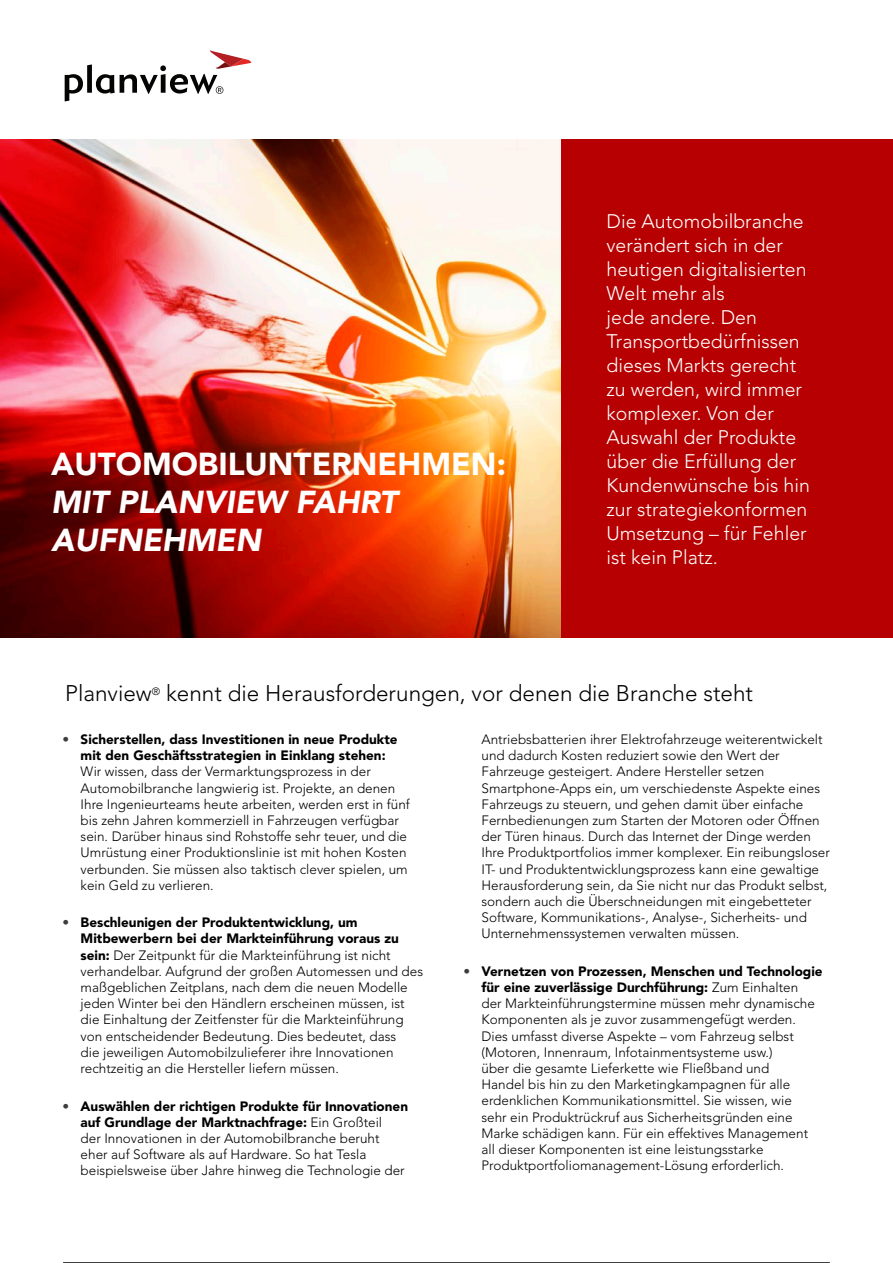
<style>
.page{position:relative;width:893px;height:1263px;background:#fff}
.page>*{position:absolute;margin:0;border:0;box-sizing:border-box;transform-origin:0 0}
.Headlines{font:italic 900 31.5px/37.8px "Avenir LT Std";color:#fff}
.Section_Header{font:300 22.5px "Avenir LT Std";color:#000}
.Case_study_Intro{font:300 19.5px/24px "Avenir LT Std";color:#fff}
.t1{font:300 13.5px/16.2px "Avenir LT Std";color:#000}
.s1{font-style:normal}
.s2{color:#3d3d3d}
.s3{font-weight:900}
</style>
<div class="page">
<hr style="left:63px;top:1262px;width:767px;height:1px;background:#323332">
<img style="left:0;top:139px;width:561px;height:499px">
<svg style="left:65px;top:50px;width:186px;height:51px"></svg>
<div style="left:561px;top:139px;width:332px;height:499px;background:#b60001"></div>
<p class="Headlines" style="left:51px;top:446px;width:456px"><span class="s1">AUTOMOBILUNTERNEHMEN:<br></span>MIT PLANVIEW FAHRT<br>AUFNEHMEN</p>
<p class="Case_study_Intro" style="left:607px;top:209px;width:205px">Die Automobilbranche verändert sich in der heutigen digitalisierten<br>Welt mehr als<br>jede andere. Den<br>Transportbedürfnissen dieses Markts gerecht zu werden, wird immer komplexer. Von der<br>Auswahl der Produkte über die Erfüllung der<br>Kundenwünsche bis hin zur strategiekonformen<br>Umsetzung – für Fehler ist kein Platz.</p>
<p class="Section_Header" style="left:65px;top:680px;width:689px">Planview<sup>®</sup> kennt die Herausforderungen, vor denen die Branche steht</p>
<p class="t1" style="left:81px;top:731px;width:331px;text-indent:-18px"><span class="s2">•</span> <span class="s3">Sicherstellen, dass Investitionen in neue Produkte mit den Geschäftsstrategien in Einklang stehen:<br></span>Wir wissen, dass der Vermarktungsprozess in der Automobilbranche langwierig ist. Projekte, an denen Ihre Ingenieurteams heute arbeiten, werden erst in fünf bis zehn Jahren kommerziell in Fahrzeugen verfügbar sein. Darüber hinaus sind Rohstoffe sehr teuer, und die Umrüstung einer Produktionslinie ist mit hohen Kosten verbunden. Sie müssen also taktisch clever spielen, um kein Geld zu verlieren.</p>
<p class="t1" style="left:81px;top:914px;width:344px;text-indent:-18px"><span class="s2">•</span> <span class="s3">Beschleunigen der Produktentwicklung, um Mitbewerbern bei der Markteinführung voraus zu sein:</span> Der Zeitpunkt für die Markteinführung ist nicht verhandelbar. Aufgrund der großen Automessen und des maßgeblichen Zeitplans, nach dem die neuen Modelle jeden Winter bei den Händlern erscheinen müssen, ist die Einhaltung der Zeitfenster für die Markteinführung von entscheidender Bedeutung. Dies bedeutet, dass<br>die jeweiligen Automobilzulieferer ihre Innovationen rechtzeitig an die Hersteller liefern müssen.</p>
<p class="t1" style="left:81px;top:1098px;width:329px;text-indent:-18px"><span class="s2">•</span> <span class="s3">Auswählen der richtigen Produkte für Innovationen auf Grundlage der Marktnachfrage:</span> Ein Großteil<br>der Innovationen in der Automobilbranche beruht eher auf Software als auf Hardware. So hat Tesla beispielsweise über Jahre hinweg die Technologie der</p>
<p class="t1" style="left:481px;top:731px;width:350px">Antriebsbatterien ihrer Elektrofahrzeuge weiterentwickelt und dadurch Kosten reduziert sowie den Wert der Fahrzeuge gesteigert. Andere Hersteller setzen Smartphone-Apps ein, um verschiedenste Aspekte eines Fahrzeugs zu steuern, und gehen damit über einfache Fernbedienungen zum Starten der Motoren oder Öffnen der Türen hinaus. Durch das Internet der Dinge werden Ihre Produktportfolios immer komplexer. Ein reibungsloser IT- und Produktentwicklungsprozess kann eine gewaltige Herausforderung sein, da Sie nicht nur das Produkt selbst, sondern auch die Überschneidungen mit eingebetteter Software, Kommunikations-, Analyse-, Sicherheits- und Unternehmenssystemen verwalten müssen.</p>
<p class="t1" style="left:481px;top:963px;width:343px;text-indent:-18px"><span class="s2">•</span> <span class="s3">Vernetzen von Prozessen, Menschen und Technologie für eine zuverlässige Durchführung:</span> Zum Einhalten<br>der Markteinführungstermine müssen mehr dynamische Komponenten als je zuvor zusammengefügt werden.<br>Dies umfasst diverse Aspekte – vom Fahrzeug selbst (Motoren, Innenraum, Infotainmentsysteme usw.)<br>über die gesamte Lieferkette wie Fließband und<br>Handel bis hin zu den Marketingkampagnen für alle erdenklichen Kommunikationsmittel. Sie wissen, wie<br>sehr ein Produktrückruf aus Sicherheitsgründen eine Marke schädigen kann. Für ein effektives Management all dieser Komponenten ist eine leistungsstarke Produktportfoliomanagement-Lösung erforderlich.</p>
</div>
